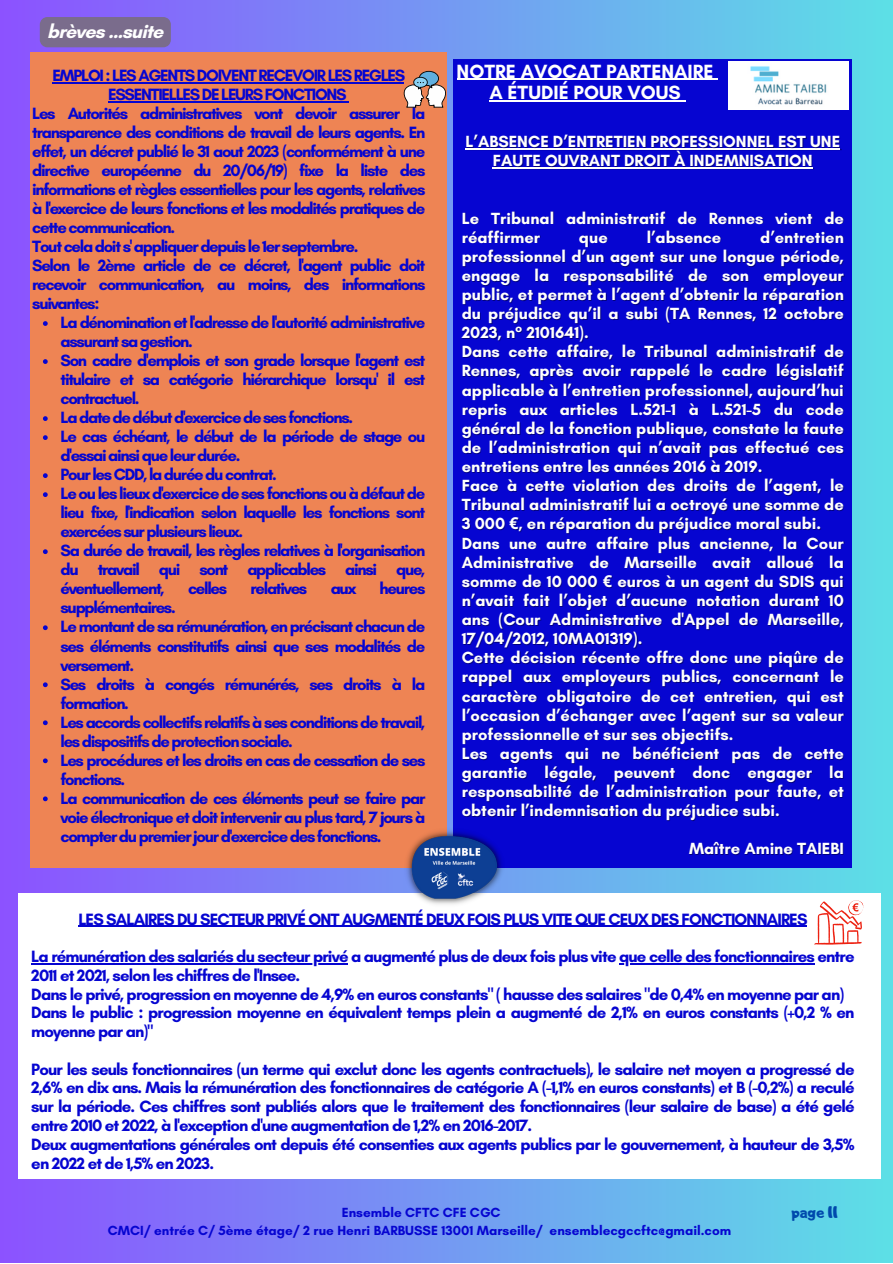
<style>
.page{position:relative;width:893px;height:1264px;background:#fff}
.page>*{position:absolute;margin:0;border:0;box-sizing:border-box;transform-origin:0 0}
.t1{font:700 19.5px "Glacial Indifference";color:#fffffe}
.t2{font:700 19.5px "Glacial Indifference";letter-spacing:-.04em;color:#fff}
.t3{font:700 16.65px/19px "Glacial Indifference";letter-spacing:-.08em;color:#0605d1;text-align:justify}
.t4{font:700 16.65px/18.8px "Glacial Indifference";letter-spacing:-.05em;color:#0605d1}
.t5{font:700 16.5px/19px "Glacial Indifference";color:#fffffe;text-align:justify}
.t6{font:15px "Adigiana Toybox";color:#004aad}
.t7{font:700 13.5px "Glacial Indifference";color:#0605d1}
.s1{font-family:"Noto Sans"}
</style>
<div class="page">
<img style="left:0;top:0;width:892px;height:1262px">
<hr style="left:465px;top:148px;width:375px;height:1px;background:#fffffe">
<hr style="left:493px;top:167px;width:52px;height:1px;background:#fffffe">
<hr style="left:545px;top:167px;width:267px;height:1px;background:#fffffe">
<hr style="left:456px;top:79px;width:257px;height:1px;background:#fffffe">
<hr style="left:489px;top:100px;width:191px;height:1px;background:#fffffe">
<img style="left:403px;top:826px;width:102px;height:82px">
<div style="left:40px;top:17px;width:131px;height:30px;background:#7a6c8c"></div>
<p class="t2" style="left:47px;top:19px;width:118px">brèves ...suite</p>
<p class="t3" style="left:52px;top:66px;width:354px;text-align:center">EMPLOI : LES AGENTS DOIVENT RECEVOIR LES REGLES<br>ESSENTIELLES DE LEURS FONCTIONS</p>
<p class="t3" style="left:32px;top:104px;width:394px">Les Autorités administratives vont devoir assurer la transparence des conditions de travail de leurs agents. En effet, un décret publié le 31 aout 2023 (conformément à une directive européenne du 20/06/19) fixe la liste des informations et règles essentielles pour les agents, relatives à l'exercice de leurs fonctions et les modalités pratiques de cette communication.</p>
<p class="t3" style="left:32px;top:237px;width:328px">Tout cela doit s' appliquer depuis le 1er septembre.</p>
<p class="t3" style="left:32px;top:256px;width:394px">Selon le 2ème article de ce décret, l'agent public doit recevoir communication, au moins, des informations suivantes:</p>
<p class="t3" style="left:60px;top:313px;width:366px">La dénomination et l'adresse de l'autorité administrative assurant sa gestion.</p>
<p class="t3" style="left:60px;top:351px;width:366px">Son cadre d'emplois et son grade lorsque l'agent est titulaire et sa catégorie hiérarchique lorsqu' il est contractuel.</p>
<p class="t3" style="left:60px;top:408px;width:294px">La date de début d'exercice de ses fonctions.</p>
<p class="t3" style="left:60px;top:427px;width:366px">Le cas échéant, le début de la période de stage ou d'essai ainsi que leur durée.</p>
<p class="t3" style="left:60px;top:465px;width:218px">Pour les CDD, la durée du contrat.</p>
<p class="t3" style="left:60px;top:484px;width:366px">Le ou les lieux d'exercice de ses fonctions ou à défaut de lieu fixe, l'indication selon laquelle les fonctions sont exercées sur plusieurs lieux.</p>
<p class="t3" style="left:60px;top:541px;width:366px">Sa durée de travail, les règles relatives à l'organisation du travail qui sont applicables ainsi que, éventuellement,</p>
<p class="t3" style="left:188px;top:579px;width:41px">celles</p>
<p class="t3" style="left:250px;top:579px;width:58px">relatives</p>
<p class="t3" style="left:331px;top:579px;width:27px">aux</p>
<p class="t3" style="left:379px;top:579px;width:47px">heures</p>
<p class="t3" style="left:60px;top:598px;width:117px">supplémentaires.</p>
<p class="t3" style="left:60px;top:617px;width:366px">Le montant de sa rémunération, en précisant chacun de ses éléments constitutifs ainsi que ses modalités de versement.</p>
<p class="t3" style="left:60px;top:674px;width:366px">Ses droits à congés rémunérés, ses droits à la formation.</p>
<p class="t3" style="left:60px;top:712px;width:366px">Les accords collectifs relatifs à ses conditions de travail, les dispositifs de protection sociale.</p>
<p class="t3" style="left:60px;top:750px;width:366px">Les procédures et les droits en cas de cessation de ses fonctions.</p>
<p class="t3" style="left:60px;top:788px;width:366px">La communication de ces éléments peut se faire par voie électronique et doit intervenir au plus tard, 7 jours à compter du premier jour d'exercice des fonctions.</p>
<p class="t1" style="left:456px;top:59px;width:258px">NOTRE AVOCAT PARTENAIRE</p>
<p class="t1" style="left:489px;top:80px;width:193px">A ÉTUDIÉ POUR VOUS</p>
<p class="t5" style="left:465px;top:132px;width:376px;text-align:center">L’ABSENCE D’ENTRETIEN PROFESSIONNEL EST UNE<br>FAUTE OUVRANT DROIT À INDEMNISATION</p>
<p class="t5" style="left:461px;top:208px;width:383px">Le Tribunal administratif de Rennes vient de réaffirmer</p>
<p class="t5" style="left:461px;top:227px;width:383px;text-indent:298px">d’entretien professionnel d’un agent sur une longue période, engage la responsabilité de son employeur public, et permet à l’agent d’obtenir la réparation du préjudice qu’il a subi (TA Rennes, 12 octobre 2023, n° 2101641).</p>
<p class="t5" style="left:461px;top:342px;width:383px">Dans cette affaire, le Tribunal administratif de Rennes, après avoir rappelé le cadre législatif applicable à l’entretien professionnel, aujourd’hui repris aux articles L.521-1 à L.521-5 du code général de la fonction publique, constate la faute de l’administration qui n’avait pas effectué ces entretiens entre les années 2016 à 2019.</p>
<p class="t5" style="left:461px;top:476px;width:383px">Face à cette violation des droits de l’agent, le Tribunal administratif lui a octroyé une somme de 3 000 <span class="s1">€</span>, en réparation du préjudice moral subi.</p>
<p class="t5" style="left:461px;top:533px;width:383px">Dans une autre affaire plus ancienne, la Cour Administrative de Marseille avait alloué la somme de 10 000 <span class="s1">€</span> euros à un agent du SDIS qui n’avait fait l’objet d’aucune notation durant 10 ans (Cour Administrative d'Appel de Marseille, 17/04/2012, 10MA01319).</p>
<p class="t5" style="left:461px;top:648px;width:383px">Cette décision récente offre donc une piqûre de rappel aux employeurs publics, concernant le caractère obligatoire de cet entretien, qui est l’occasion d’échanger avec l’agent sur sa valeur professionnelle et sur ses objectifs.</p>
<p class="t5" style="left:461px;top:743px;width:383px">Les agents qui ne bénéficient pas de cette garantie légale, peuvent donc engager la responsabilité de l’administration pour faute, et obtenir l’indemnisation du préjudice subi.</p>
<p class="t5" style="left:689px;top:839px;width:156px">Maître Amine TAIEBI</p>
<p class="t5" style="left:579px;top:227px;width:30px">que</p>
<p class="t5" style="left:646px;top:227px;width:76px">l’absence</p>
<p class="t4" style="left:78px;top:909px;width:730px">LES SALAIRES DU SECTEUR PRIVÉ ONT AUGMENTÉ DEUX FOIS PLUS VITE QUE CEUX DES FONCTIONNAIRES</p>
<p class="t4" style="left:31px;top:946px;width:824px">La rémunération des salariés du secteur privé a augmenté plus de deux fois plus vite que celle des fonctionnaires entre<br>2011 et 2021, selon les chiffres de l'Insee.</p>
<p class="t4" style="left:31px;top:984px;width:814px">Dans le privé, progression en moyenne de 4,9% en euros constants" ( hausse des salaires "de 0,4% en moyenne par an)</p>
<p class="t4" style="left:31px;top:1003px;width:824px">Dans le public : progression moyenne en équivalent temps plein a augmenté de 2,1% en euros constants (+0,2 % en moyenne par an)"</p>
<p class="t3" style="left:31px;top:1059px;width:824px">Pour les seuls fonctionnaires (un terme qui exclut donc les agents contractuels), le salaire net moyen a progressé de 2,6% en dix ans. Mais la rémunération des fonctionnaires de catégorie A (-1,1% en euros constants) et B (-0,2%) a reculé sur la période. Ces chiffres sont publiés alors que le traitement des fonctionnaires (leur salaire de base) a été gelé entre 2010 et 2022, à l'exception d'une augmentation de 1,2% en 2016-2017.</p>
<p class="t4" style="left:31px;top:1134px;width:824px">Deux augmentations générales ont depuis été consenties aux agents publics par le gouvernement, à hauteur de 3,5% en 2022 et de 1,5% en 2023.</p>
<p class="t7" style="left:342px;top:1204px;width:160px">Ensemble CFTC CFE CGC</p>
<p class="t7" style="left:108px;top:1222px;width:624px">CMCI/ entrée C/ 5ème étage/ 2 rue Henri BARBUSSE 13001 Marseille/ ensemblecgccftc@gmail.com</p>
<p class="t6" style="left:791px;top:1202px;width:48px">page 11</p>
</div>
